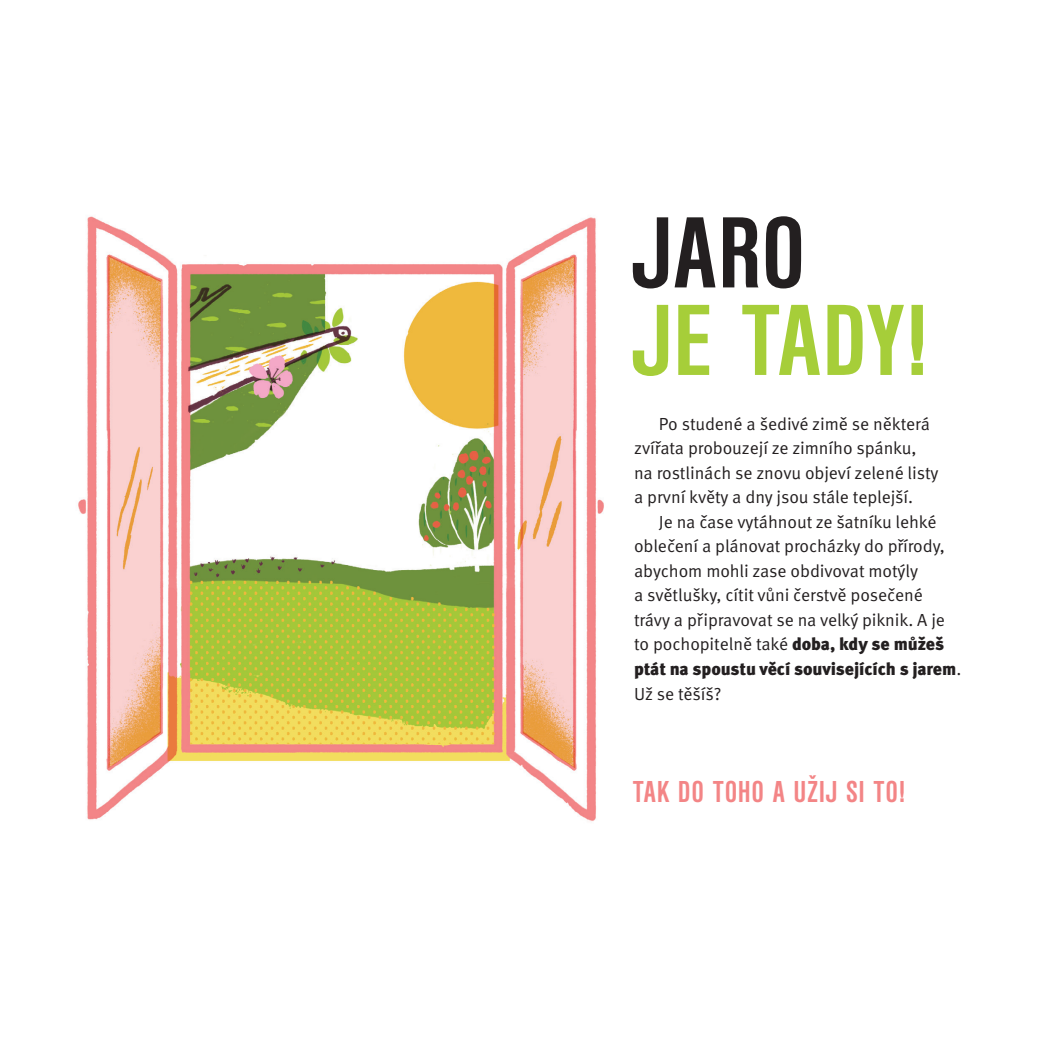
<style>
.page{position:relative;width:1042px;height:1038px;background:#fff}
.page>*{position:absolute;margin:0;border:0;box-sizing:border-box;transform-origin:0 0}
.t1{font:700 condensed 105px "Nimbus San DEE";letter-spacing:-.005em;color:#a6ce39;scale:1.06 1}
.t2{font:700 condensed 105px "Nimbus San DEE";color:#231f20;scale:1.06 1}
.t3{font:700 condensed 31.5px "Nimbus San DEE";letter-spacing:.02em;color:#f38586}
.t4{font:17.5px/24.5px "Meta Pro Norm";letter-spacing:-.005em;color:#231f20}
.t5{font:900 17.5px "Meta Pro";letter-spacing:-.005em;color:#231f20}
.s1{font-family:"Meta Pro";font-weight:900}
.s2{font-family:"Meta Pro Norm";font-weight:400}
</style>
<div class="page">
<img style="left:78px;top:216px;width:526px;height:606px">
<h1 class="t2" style="left:631px;top:196px;width:166px">JARO</h1>
<h1 class="t1" style="left:631px;top:283px;width:282px">JE TADY!</h1>
<p class="t4" style="left:634px;top:410px;width:306px;text-indent:25px">Po studené a šedivé zimě se některá zvířata probouzejí ze zimního spánku, na rostlinách se znovu objeví zelené listy a první květy a dny jsou stále teplejší.</p>
<p class="t4" style="left:634px;top:508px;width:312px;text-indent:25px">Je na čase vytáhnout ze šatníku lehké oblečení a plánovat procházky do přírody, abychom mohli zase obdivovat motýly<br>a světlušky, cítit vůni čerstvě posečené trávy a připravovat se na velký piknik. A je to pochopitelně také <span class="s1">doba, kdy se můžeš</span></p>
<p class="t5" style="left:634px;top:655px;width:328px">ptát na spoustu věcí souvisejících s jarem<span class="s2">.</span></p>
<p class="t4" style="left:634px;top:680px;width:89px">Už se těšíš?</p>
<h2 class="t3" style="left:632px;top:774px;width:274px">TAK DO TOHO A UŽIJ SI TO!</h2>
</div>
